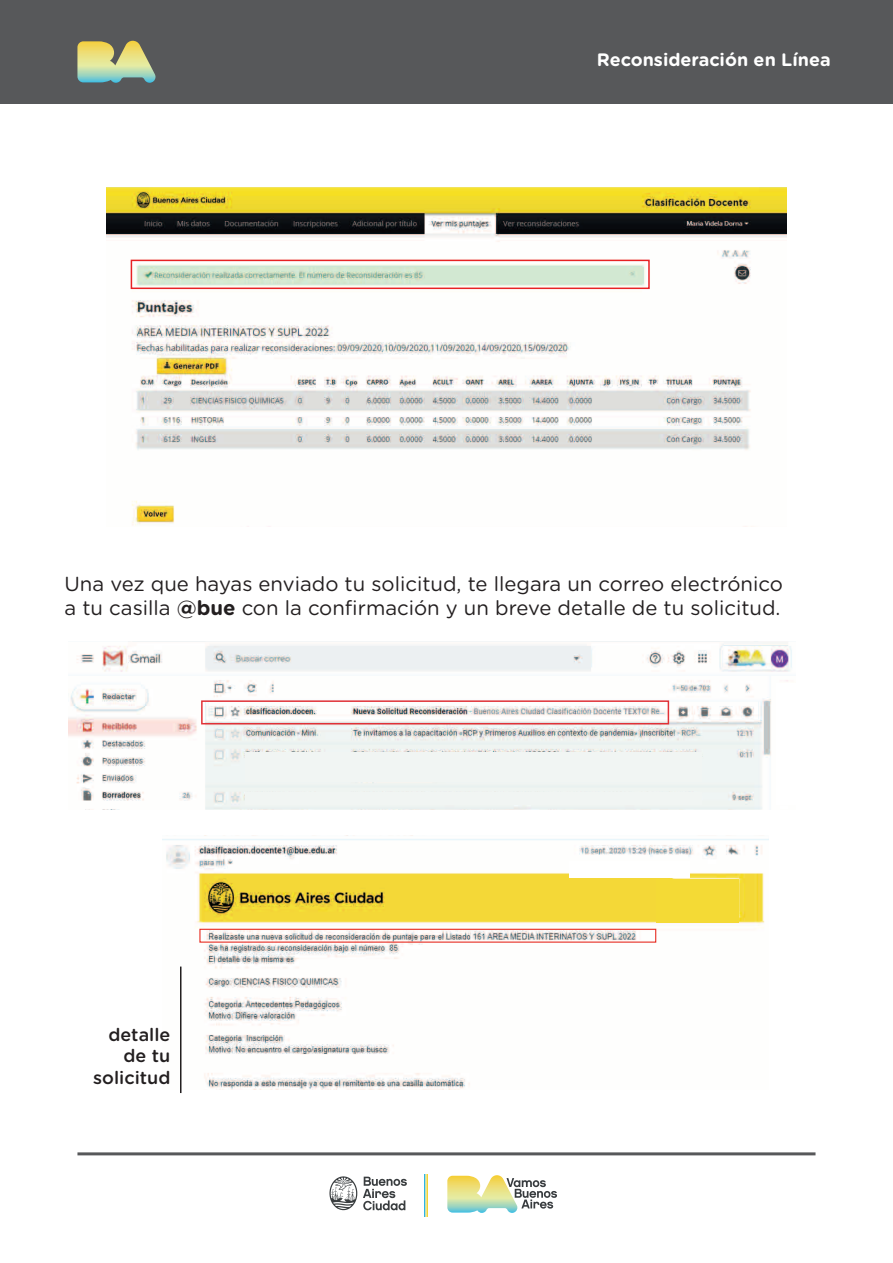
<style>
.page{position:relative;width:893px;height:1263px;background:#fff}
.page>*{position:absolute;margin:0;border:0;box-sizing:border-box;transform-origin:0 0}
.t1{font:20.4px/24.5px "Gotham Rounded";color:#231f20}
.t2{font:700 18px "Gotham Rounded";color:#fff}
.t3{font:500 18px/21.6px "Gotham Rounded";color:#231f20;text-align:right}
.s1{font-weight:700}
</style>
<div class="page">
<div style="left:0;top:0;width:893px;height:104px;background:#57585a"></div>
<svg style="left:77px;top:41px;width:79px;height:42px"></svg>
<svg style="left:363px;top:1177px;width:44px;height:33px"></svg>
<svg style="left:329px;top:1176px;width:28px;height:34px"></svg>
<svg style="left:447px;top:1175px;width:110px;height:38px"></svg>
<svg style="left:424px;top:1175px;width:3px;height:42px"></svg>
<hr style="left:77px;top:1152px;width:738px;height:3px;background:#57585a">
<img style="left:106px;top:188px;width:681px;height:338px">
<div style="left:131px;top:260px;width:519px;height:29px;border:2px solid #e82224"></div>
<img style="left:68px;top:641px;width:724px;height:168px">
<div style="left:201px;top:700px;width:468px;height:24px;border:2px solid #e13137"></div>
<div style="left:245px;top:792px;width:456px;height:13px;background:#f1f5f3"></div>
<div style="left:245px;top:752px;width:456px;height:29px;background:#f1f5f3"></div>
<div style="left:776px;top:683px;width:19px;height:122px;background:#fff"></div>
<img style="left:162px;top:839px;width:606px;height:250px">
<div style="left:656px;top:879px;width:82px;height:43px;background:#f4da35"></div>
<div style="left:570px;top:861px;width:120px;height:17px;background:#fff"></div>
<div style="left:199px;top:929px;width:457px;height:14px;border:1px solid #e72e24"></div>
<hr style="left:180px;top:966px;width:1px;height:127px;background:#231f20">
<p class="t2" style="left:597px;top:46px;width:235px">Reconsideración en Línea</p>
<p class="t1" style="left:65px;top:570px;width:720px">Una vez que hayas enviado tu solicitud, te llegara un correo electrónico a tu casilla <span class="s1">@bue</span> con la confirmación y un breve detalle de tu solicitud.</p>
<p class="t3" style="left:93px;top:1023px;width:79px">detalle de tu solicitud</p>
</div>
